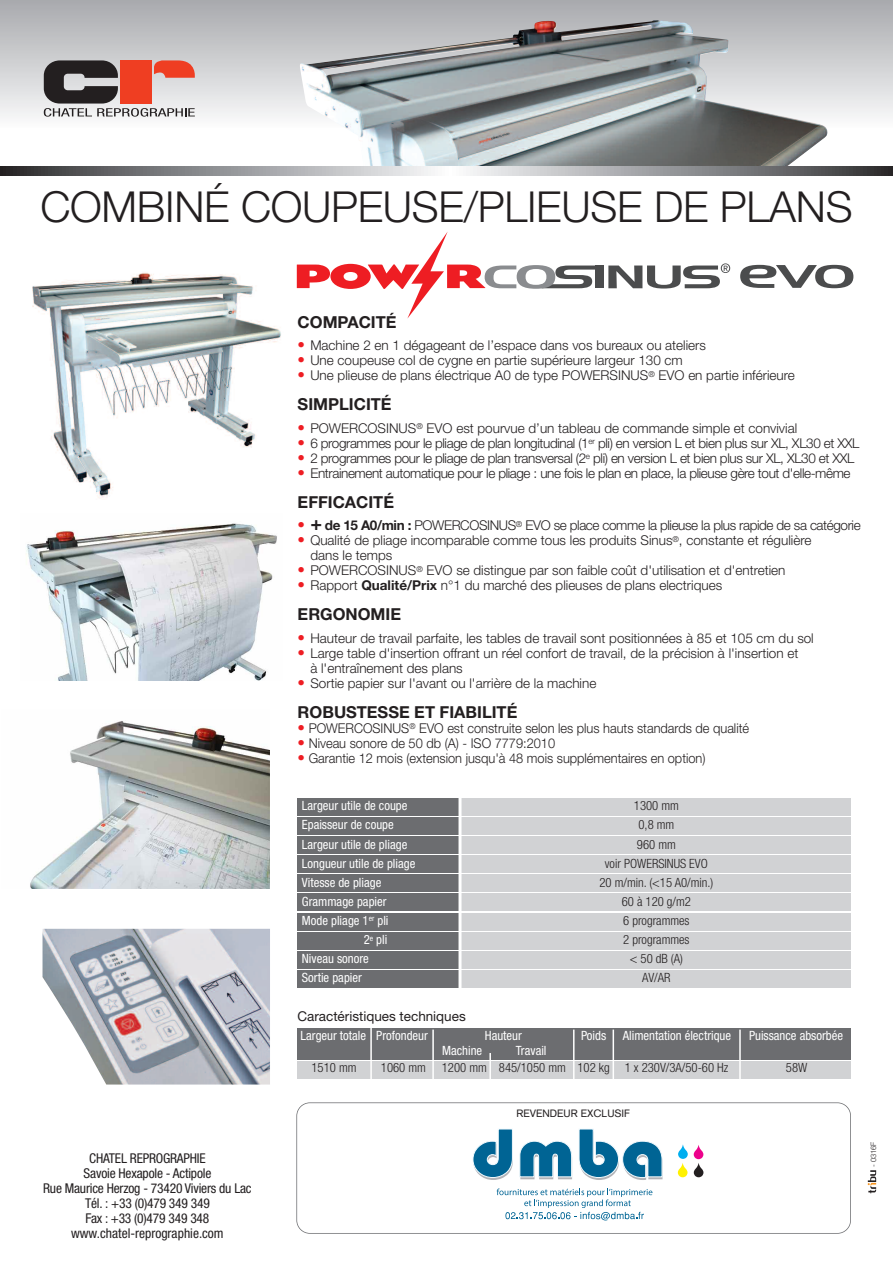
<style>
.page{position:relative;width:893px;height:1263px;background:#fff}
.page>*{position:absolute;margin:0;border:0;box-sizing:border-box;transform-origin:0 0}
.t1{font:300 42.75px "Helvetica Neue";letter-spacing:-.005em;color:#231f20}
.t2{font:700 16.5px "Helvetica Neue";color:#231f20}
.t3{font:300 13.5px/15px "Helvetica Neue";color:#231f20}
.t4{font:300 13.5px "Helvetica Neue";letter-spacing:-.03em;color:#231f20}
.t5{font:300 13.5px "Helvetica Neue";color:#231f20;scale:.95 1}
.t6{font:condensed 13.5px/15px "Helvetica Neue";letter-spacing:-.015em;color:#231f20;text-align:center}
.t7{font:13.5px "Helvetica Neue";color:#231f20}
.t8{font:condensed 12.75px "Helvetica Neue";color:#fff}
.t9{font:300 condensed 12.75px/19.2px "Helvetica Neue";color:#231f20;text-align:center}
.t10{font:10.5px "Akzidenz Grotesk";color:#231f20}
.t11{font:300 7.5px "Helvetica Neue";color:#231f20}
.s1{font-size:15px;color:#ee1d23}
.s2{font-weight:700;font-size:19.5px}
.s3{font-weight:700}
</style>
<div class="page">
<div style="left:456px;top:798px;width:394px;height:17px;background:#d1d2d4"></div>
<div style="left:456px;top:817px;width:394px;height:17px;background:#d1d2d4"></div>
<div style="left:456px;top:836px;width:394px;height:17px;background:#d1d2d4"></div>
<div style="left:456px;top:856px;width:394px;height:17px;background:#d1d2d4"></div>
<div style="left:456px;top:875px;width:394px;height:17px;background:#d1d2d4"></div>
<div style="left:456px;top:894px;width:394px;height:17px;background:#d1d2d4"></div>
<div style="left:456px;top:913px;width:394px;height:17px;background:#d1d2d4"></div>
<div style="left:456px;top:932px;width:394px;height:17px;background:#d1d2d4"></div>
<div style="left:456px;top:951px;width:394px;height:17px;background:#d1d2d4"></div>
<div style="left:456px;top:970px;width:394px;height:17px;background:#d1d2d4"></div>
<div style="left:0;top:0;width:893px;height:128px;background:linear-gradient(to bottom,#a8a9ad,#fafbfb)"></div>
<img style="left:32px;top:272px;width:249px;height:227px">
<img style="left:300px;top:20px;width:528px;height:146px">
<img style="left:26px;top:523px;width:251px;height:158px">
<img style="left:30px;top:721px;width:240px;height:167px">
<svg style="left:0;top:166px;width:893px;height:9px;background:#949497"></svg>
<div style="left:298px;top:798px;width:161px;height:17px;background:#6c6d70"></div>
<div style="left:298px;top:817px;width:161px;height:17px;background:#6c6d70"></div>
<div style="left:298px;top:836px;width:161px;height:17px;background:#6c6d70"></div>
<div style="left:298px;top:856px;width:161px;height:17px;background:#6c6d70"></div>
<div style="left:298px;top:875px;width:161px;height:17px;background:#6c6d70"></div>
<div style="left:298px;top:894px;width:161px;height:17px;background:#6c6d70"></div>
<div style="left:298px;top:913px;width:161px;height:17px;background:#6c6d70"></div>
<div style="left:298px;top:932px;width:161px;height:17px;background:#6c6d70"></div>
<div style="left:298px;top:951px;width:161px;height:17px;background:#6c6d70"></div>
<div style="left:298px;top:970px;width:161px;height:17px;background:#6c6d70"></div>
<div style="left:297px;top:1028px;width:553px;height:31px;background:#6c6d70"></div>
<div style="left:297px;top:1061px;width:553px;height:17px;background:#d1d2d4"></div>
<hr style="left:739px;top:1029px;width:2px;height:65px;background:#fff">
<hr style="left:613px;top:1029px;width:1px;height:66px;background:#fff">
<hr style="left:573px;top:1029px;width:2px;height:66px;background:#fff">
<hr style="left:370px;top:1022px;width:2px;height:65px;background:#fff">
<hr style="left:432px;top:1029px;width:2px;height:66px;background:#fff">
<hr style="left:489px;top:1053px;width:2px;height:41px;background:#fff">
<div style="left:296px;top:1102px;width:555px;height:132px;border:2px solid #6c6d70;border-radius:14px"></div>
<div style="left:595px;top:265px;width:9px;height:23px;background:#4b4c4d"></div>
<svg style="left:297px;top:232px;width:298px;height:87px"></svg>
<svg style="left:608px;top:263px;width:122px;height:26px"></svg>
<svg style="left:740px;top:265px;width:113px;height:23px"></svg>
<hr style="left:458px;top:775px;width:3px;height:217px;background:#fff">
<svg style="left:868px;top:1170px;width:8px;height:23px"></svg>
<svg style="left:44px;top:60px;width:151px;height:57px;background:#998887"></svg>
<div style="left:120px;top:60px;width:31px;height:44px;background:#ef3e22"></div>
<img style="left:43px;top:929px;width:227px;height:155px">
<svg style="left:678px;top:1144px;width:10px;height:33px"></svg>
<svg style="left:694px;top:1145px;width:9px;height:32px"></svg>
<svg style="left:472px;top:1129px;width:41px;height:51px"></svg>
<svg style="left:519px;top:1141px;width:53px;height:38px;background:#498fb1"></svg>
<svg style="left:579px;top:1129px;width:83px;height:51px"></svg>
<svg style="left:497px;top:1188px;width:155px;height:32px"></svg>
<h1 class="t1" style="left:40px;top:191px;width:814px">COMBINÉ COUPEUSE/PLIEUSE DE PLANS</h1>
<p class="t6" style="left:43px;top:1152px;width:210px">CHATEL REPROGRAPHIE<br>Savoie Hexapole - Actipole<br>Rue Maurice Herzog - 73420 Viviers du Lac<br>Tél. : +33 (0)479 349 349<br>Fax : +33 (0)479 349 348 www.chatel-reprographie.com</p>
<p class="t2" style="left:298px;top:316px;width:100px">COMPACITÉ</p>
<p class="t3" style="left:298px;top:339px;width:410px"><span class="s1">•</span> Machine 2 en 1 dégageant de l’espace dans vos bureaux ou ateliers</p>
<p class="t3" style="left:298px;top:354px;width:387px"><span class="s1">•</span> Une coupeuse col de cygne en partie supérieure largeur 130 cm</p>
<p class="t3" style="left:298px;top:369px;width:499px"><span class="s1">•</span> Une plieuse de plans électrique A0 de type POWERSINUS<sup>®</sup> EVO en partie inférieure</p>
<p class="t2" style="left:298px;top:399px;width:95px">SIMPLICITÉ</p>
<p class="t3" style="left:298px;top:422px;width:501px"><span class="s1">•</span> POWERCOSINUS<sup>®</sup> EVO est pourvue d’un tableau de commande simple et convivial</p>
<p class="t4" style="left:298px;top:438px;width:563px"><span class="s1">•</span> 6 programmes pour le pliage de plan longitudinal (1<sup>er</sup> pli) en version L et bien plus sur XL, XL30 et XXL</p>
<p class="t4" style="left:298px;top:453px;width:558px"><span class="s1">•</span> 2 programmes pour le pliage de plan transversal (2<sup>e</sup> pli) en version L et bien plus sur XL, XL30 et XXL</p>
<p class="t4" style="left:298px;top:468px;width:554px"><span class="s1">•</span> Entrainement automatique pour le pliage : une fois le plan en place, la plieuse gère tout d'elle-même</p>
<p class="t2" style="left:298px;top:496px;width:98px">EFFICACITÉ</p>
<p class="t4" style="left:298px;top:521px;width:564px"><span class="s1">•</span> <span class="s2">+</span> <span class="s3">de 15 A0/min :</span> POWERCOSINUS<sup>®</sup> EVO se place comme la plieuse la plus rapide de sa catégorie</p>
<p class="t3" style="left:310px;top:534px;width:502px;text-indent:-13px"><span class="s1">•</span> Qualité de pliage incomparable comme tous les produits Sinus<sup>®</sup>, constante et régulière dans le temps</p>
<p class="t3" style="left:298px;top:564px;width:489px"><span class="s1">•</span> POWERCOSINUS<sup>®</sup> EVO se distingue par son faible coût d'utilisation et d'entretien</p>
<p class="t3" style="left:298px;top:579px;width:426px"><span class="s1">•</span> Rapport <span class="s3">Qualité/Prix</span> n°1 du marché des plieuses de plans electriques</p>
<p class="t2" style="left:298px;top:609px;width:105px">ERGONOMIE</p>
<p class="t3" style="left:298px;top:632px;width:518px"><span class="s1">•</span> Hauteur de travail parfaite, les tables de travail sont positionnées à 85 et 105 cm du sol</p>
<p class="t3" style="left:310px;top:647px;width:489px;text-indent:-13px"><span class="s1">•</span> Large table d'insertion offrant un réel confort de travail, de la précision à l'insertion et à l'entraînement des plans</p>
<p class="t3" style="left:298px;top:677px;width:300px"><span class="s1">•</span> Sortie papier sur l'avant ou l'arrière de la machine</p>
<p class="t2" style="left:298px;top:706px;width:221px">ROBUSTESSE ET FIABILITÉ</p>
<p class="t5" style="left:298px;top:723px;width:477px"><span class="s1">•</span> POWERCOSINUS<sup>®</sup> EVO est construite selon les plus hauts standards de qualité</p>
<p class="t5" style="left:298px;top:738px;width:273px"><span class="s1">•</span> Niveau sonore de 50 db (A) - ISO 7779:2010</p>
<p class="t5" style="left:298px;top:753px;width:431px"><span class="s1">•</span> Garantie 12 mois (extension jusqu'à 48 mois supplémentaires en option)</p>
<p class="t8" style="left:302px;top:801px;width:107px">Largeur utile de coupe</p>
<p class="t8" style="left:302px;top:820px;width:93px">Epaisseur de coupe</p>
<p class="t8" style="left:302px;top:839px;width:107px">Largeur utile de pliage</p>
<p class="t8" style="left:302px;top:859px;width:115px">Longueur utile de pliage</p>
<p class="t8" style="left:302px;top:878px;width:81px">Vitesse de pliage</p>
<p class="t8" style="left:302px;top:897px;width:86px">Grammage papier</p>
<p class="t8" style="left:302px;top:916px;width:88px">Mode pliage 1<sup>er</sup> pli</p>
<p class="t8" style="left:364px;top:935px;width:25px">2<sup>e</sup> pli</p>
<p class="t8" style="left:302px;top:954px;width:68px">Niveau sonore</p>
<p class="t8" style="left:302px;top:973px;width:62px">Sortie papier</p>
<p class="t9" style="left:599px;top:797px;width:115px">1300 mm<br>0,8 mm<br>960 mm<br>voir POWERSINUS EVO<br>20 m/min. (&lt;15 A0/min.)<br>60 à 120 g/m2<br>6 programmes<br>2 programmes<br>&lt; 50 dB (A)<br>AV/AR</p>
<p class="t7" style="left:297px;top:1011px;width:170px">Caractéristiques techniques</p>
<p class="t8" style="left:301px;top:1031px;width:129px">Largeur totale Profondeur</p>
<p class="t8" style="left:485px;top:1031px;width:39px">Hauteur</p>
<p class="t8" style="left:581px;top:1031px;width:27px">Poids</p>
<p class="t8" style="left:623px;top:1031px;width:110px">Alimentation électrique</p>
<p class="t8" style="left:749px;top:1031px;width:96px">Puissance absorbée</p>
<p class="t8" style="left:442px;top:1046px;width:42px">Machine</p>
<p class="t8" style="left:516px;top:1046px;width:32px">Travail</p>
<p class="t9" style="left:312px;top:1059px;width:46px">1510 mm</p>
<p class="t9" style="left:381px;top:1059px;width:46px">1060 mm</p>
<p class="t9" style="left:442px;top:1059px;width:288px">1200 mm 845/1050 mm 102 kg 1 x 230V/3A/50-60 Hz</p>
<p class="t9" style="left:786px;top:1059px;width:23px">58W</p>
<p class="t10" style="left:516px;top:1109px;width:116px">REVENDEUR EXCLUSIF</p>
<p class="t11" style="left:871px;top:1167px;width:27px;rotate:-90deg">- 0316F</p>
</div>
